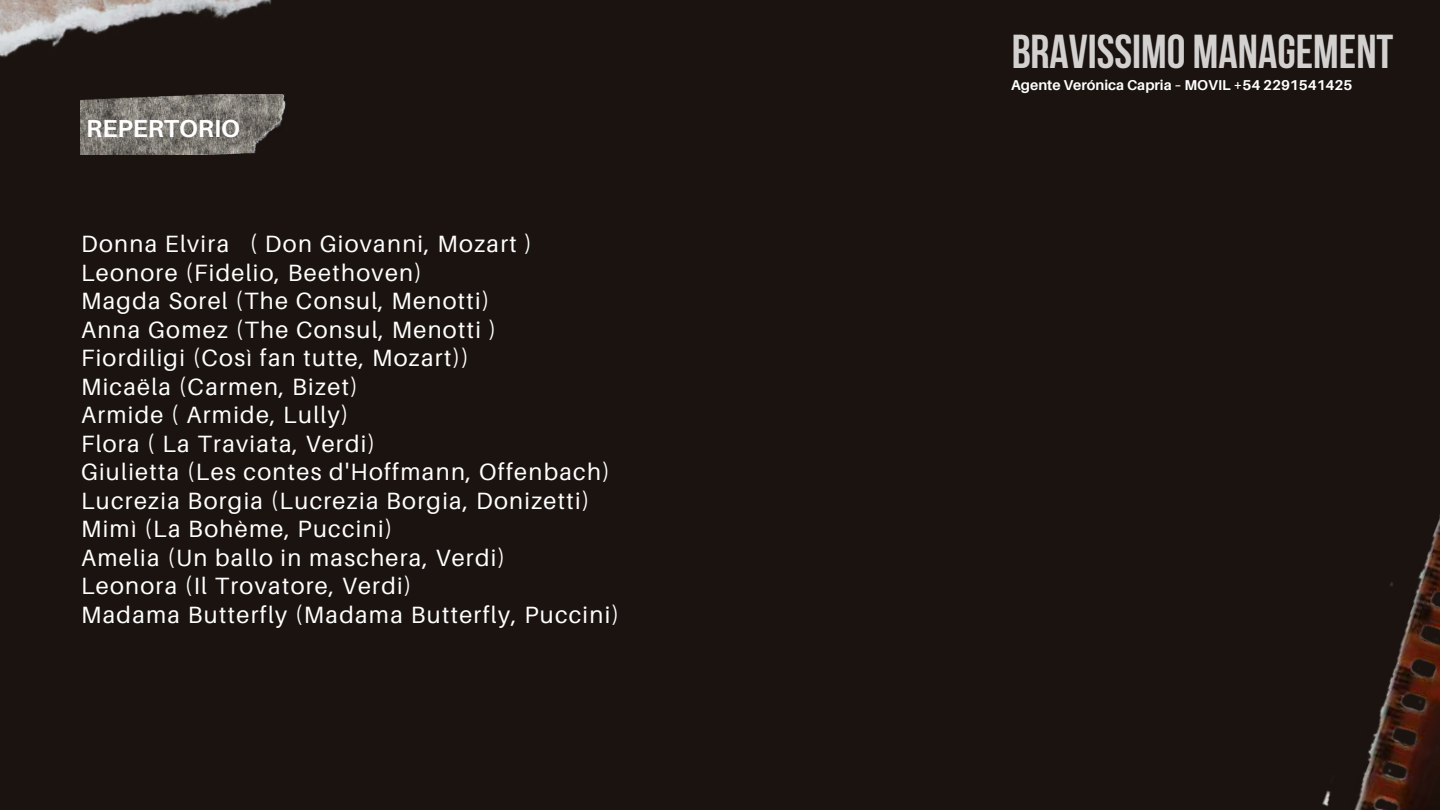
<style>
.page{position:relative;width:1440px;height:810px;background:#1b130f}
.page>*{position:absolute;margin:0;border:0;box-sizing:border-box;transform-origin:0 0}
.t1{font:700 47.4px "Bebas Neue";color:#fff}
.t2{font:700 24.5px "Aileron";color:#fff}
.t3{font:23.6px/28.5px "Aileron";letter-spacing:.055em;color:#fff}
.t4{font:700 14.3px "Aileron";color:#fff}
</style>
<div class="page">
<img style="left:1322px;top:514px;width:118px;height:296px">
<img style="left:0;top:0;width:272px;height:57px">
<img style="left:80px;top:94px;width:206px;height:61px">
<p class="t2" style="left:86px;top:113px;width:155px">REPERTORIO</p>
<p class="t3" style="left:81px;top:229px;width:540px">Donna Elvira ( Don Giovanni, Mozart )<br>Leonore (Fidelio, Beethoven)<br>Magda Sorel (The Consul, Menotti)<br>Anna Gomez (The Consul, Menotti )<br>Fiordiligi (Così fan tutte, Mozart))<br>Micaëla (Carmen, Bizet)<br>Armide ( Armide, Lully)<br>Flora ( La Traviata, Verdi)<br>Giulietta (Les contes d'Hoffmann, Offenbach)<br>Lucrezia Borgia (Lucrezia Borgia, Donizetti)<br>Mimì (La Bohème, Puccini)<br>Amelia (Un ballo in maschera, Verdi)<br>Leonora (Il Trovatore, Verdi)<br>Madama Butterfly (Madama Butterfly, Puccini)</p>
<h1 class="t1" style="left:1011px;top:33px;width:384px">BRAVISSIMO MANAGEMENT</h1>
<p class="t4" style="left:1011px;top:76px;width:343px">Agente Verónica Capria – MOVIL +54 2291541425</p>
</div>
